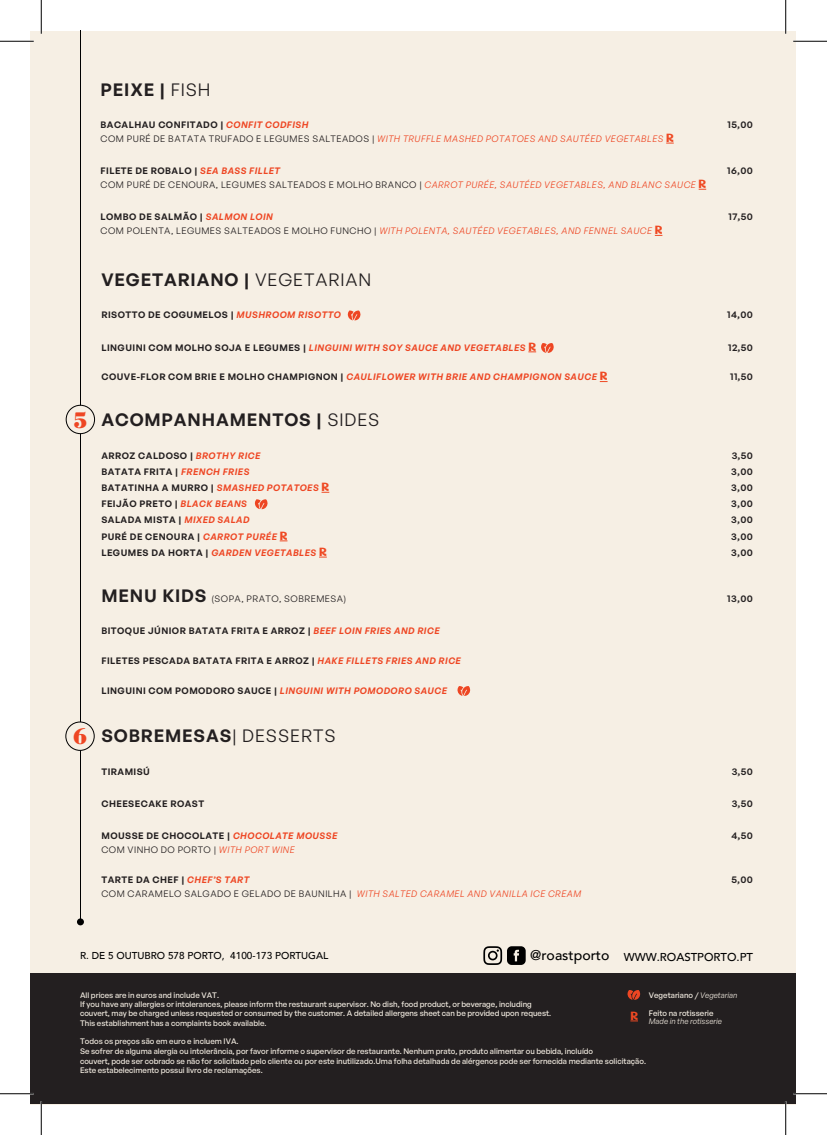
<style>
.page{position:relative;width:827px;height:1135px;background:#fff}
.page>*{position:absolute;margin:0;border:0;box-sizing:border-box;transform-origin:0 0}
.t1{font:700 23.38px "Bodoni URW";color:#ee4623}
.t2{font:600 17.5px "General Sans";letter-spacing:.05em;color:#231f20}
.t3{font:11.88px "Decary Sans Bold PERSONALUSE";color:#ef4923}
.t4{font:500 11.38px "Avenir";color:#000}
.t5{font:500 10px "Avenir";color:#000}
.t6{font:600 9.12px "General Sans";letter-spacing:.05em;color:#231f20}
.t7{font:9.12px "General Sans";letter-spacing:.05em;color:#231f20}
.t8{font:italic 9.12px "General Sans";letter-spacing:.05em;color:#ee4623}
.t9{font:italic 600 9.12px "General Sans";letter-spacing:.05em;color:#ee4623}
.t10{font:500 7.75px/9.4px "General Sans";color:#f6efe4}
.t11{font:italic 7.75px "General Sans";color:#f6efe4}
.s1{font-weight:400}
.s2{font-style:italic;color:#ee4623}
.s3{font-style:normal;color:#231f20}
.s4{font-family:"Decary Sans Bold PERSONALUSE";font-style:normal;font-size:11.88px;color:#ef4923}
.s5{font-family:"Decary Sans Bold PERSONALUSE";font-size:11.88px;color:#ef4923}
.s6{font-family:"Decary Sans Bold PERSONALUSE";font-weight:400;font-style:normal;font-size:11.88px;color:#ef4923}
.s7{font-family:"Decary Sans Bold PERSONALUSE";font-weight:400;font-size:11.88px;color:#ef4923}
.s8{font-weight:600;font-size:17.5px}
.s9{font-size:14.12px}
.s10{font-weight:400;font-style:italic}
</style>
<div class="page">
<div style="left:31px;top:31px;width:765px;height:1073px;background:#f6efe4"></div>
<div style="left:31px;top:973px;width:765px;height:131px;background:#231f20"></div>
<hr style="left:80px;top:31px;width:1px;height:890px;background:#000">
<div style="left:66px;top:405px;width:29px;height:29px;background:#f6efe4;border-radius:50%"></div>
<div style="left:66px;top:405px;width:29px;height:29px;border:1px solid #000;border-radius:50%"></div>
<div style="left:66px;top:722px;width:28px;height:28px;background:#f6efe4;border-radius:50%"></div>
<div style="left:65px;top:722px;width:29px;height:29px;border:1px solid #000;border-radius:50%"></div>
<svg style="left:483px;top:946px;width:42px;height:19px"></svg>
<div style="left:77px;top:918px;width:7px;height:7px;background:#000;border-radius:50%"></div>
<svg style="left:254px;top:499px;width:14px;height:10px"></svg>
<svg style="left:347px;top:310px;width:14px;height:10px"></svg>
<svg style="left:528px;top:343px;width:26px;height:10px"></svg>
<svg style="left:457px;top:686px;width:14px;height:10px"></svg>
<svg style="left:627px;top:990px;width:14px;height:10px"></svg>
<hr style="left:0;top:40px;width:34px;height:2px;background:#fff">
<hr style="left:793px;top:40px;width:34px;height:2px;background:#fff">
<hr style="left:40px;top:0;width:2px;height:34px;background:#fff">
<hr style="left:40px;top:1101px;width:2px;height:34px;background:#fff">
<hr style="left:0;top:41px;width:34px;height:1px;background:#000">
<hr style="left:793px;top:41px;width:34px;height:1px;background:#000">
<hr style="left:0;top:1093px;width:34px;height:1px;background:#000">
<hr style="left:793px;top:1093px;width:34px;height:1px;background:#000">
<hr style="left:41px;top:0;width:1px;height:34px;background:#000">
<hr style="left:41px;top:1101px;width:1px;height:34px;background:#000">
<hr style="left:785px;top:0;width:1px;height:34px;background:#000">
<hr style="left:785px;top:1101px;width:1px;height:34px;background:#000">
<h2 class="t2" style="left:101px;top:78px;width:111px">PEIXE | <span class="s1">FISH</span></h2>
<p class="t6" style="left:101px;top:119px;width:209px">BACALHAU CONFITADO | <span class="s2">CONFIT CODFISH</span></p>
<p class="t6" style="left:727px;top:119px;width:27px">15,00</p>
<p class="t8" style="left:101px;top:133px;width:574px"><span class="s3">COM PURÉ DE BATATA TRUFADO E LEGUMES SALTEADOS |</span> WITH TRUFFLE MASHED POTATOES AND SAUTÉED VEGETABLES <span class="s4">R</span></p>
<p class="t6" style="left:101px;top:165px;width:181px">FILETE DE ROBALO | <span class="s2">SEA BASS FILLET</span></p>
<p class="t6" style="left:727px;top:165px;width:27px">16,00</p>
<p class="t7" style="left:101px;top:179px;width:607px">COM PURÉ DE CENOURA, LEGUMES SALTEADOS E MOLHO BRANCO | <span class="s2">CARROT PURÉE, SAUTÉED VEGETABLES, AND BLANC SAUCE</span> <span class="s5">R</span></p>
<p class="t6" style="left:101px;top:211px;width:174px">LOMBO DE SALMÃO | <span class="s2">SALMON LOIN</span></p>
<p class="t6" style="left:728px;top:211px;width:26px">17,50</p>
<p class="t8" style="left:101px;top:225px;width:563px"><span class="s3">COM POLENTA, LEGUMES SALTEADOS E MOLHO FUNCHO |</span> WITH POLENTA, SAUTÉED VEGETABLES, AND FENNEL SAUCE <span class="s4">R</span></p>
<h1 class="t1" style="left:74px;top:406px;width:15px">5</h1>
<h1 class="t1" style="left:73px;top:722px;width:15px">6</h1>
<h2 class="t2" style="left:101px;top:268px;width:271px">VEGETARIANO | <span class="s1">VEGETARIAN</span></h2>
<p class="t6" style="left:101px;top:309px;width:241px">RISOTTO DE COGUMELOS | <span class="s2">MUSHROOM RISOTTO</span></p>
<p class="t6" style="left:727px;top:309px;width:27px">14,00</p>
<p class="t9" style="left:101px;top:341px;width:436px"><span class="s3">LINGUINI COM MOLHO SOJA E LEGUMES |</span> LINGUINI WITH SOY SAUCE AND VEGETABLES <span class="s6">R</span></p>
<p class="t6" style="left:728px;top:341px;width:26px">12,50</p>
<p class="t9" style="left:101px;top:371px;width:507px"><span class="s3">COUVE-FLOR COM BRIE E MOLHO CHAMPIGNON |</span> CAULIFLOWER WITH BRIE AND CHAMPIGNON SAUCE <span class="s6">R</span></p>
<p class="t6" style="left:730px;top:371px;width:24px">11,50</p>
<h2 class="t2" style="left:101px;top:409px;width:279px">ACOMPANHAMENTOS | <span class="s1">SIDES</span></h2>
<p class="t6" style="left:101px;top:449px;width:160px">ARROZ CALDOSO | <span class="s2">BROTHY RICE</span></p>
<p class="t6" style="left:731px;top:449px;width:23px">3,50</p>
<p class="t6" style="left:101px;top:466px;width:150px">BATATA FRITA | <span class="s2">FRENCH FRIES</span></p>
<p class="t6" style="left:731px;top:466px;width:23px">3,00</p>
<p class="t6" style="left:101px;top:482px;width:229px">BATATINHA A MURRO | <span class="s2">SMASHED POTATOES</span> <span class="s7">R</span></p>
<p class="t6" style="left:731px;top:482px;width:23px">3,00</p>
<p class="t6" style="left:101px;top:498px;width:147px">FEIJÃO PRETO | <span class="s2">BLACK BEANS</span></p>
<p class="t6" style="left:731px;top:498px;width:23px">3,00</p>
<p class="t6" style="left:101px;top:514px;width:150px">SALADA MISTA | <span class="s2">MIXED SALAD</span></p>
<p class="t6" style="left:731px;top:514px;width:23px">3,00</p>
<p class="t6" style="left:101px;top:530px;width:187px">PURÉ DE CENOURA | <span class="s2">CARROT PURÉE</span> <span class="s7">R</span></p>
<p class="t6" style="left:731px;top:530px;width:23px">3,00</p>
<p class="t9" style="left:101px;top:547px;width:227px"><span class="s3">LEGUMES DA HORTA |</span> GARDEN VEGETABLES <span class="s6">R</span></p>
<p class="t6" style="left:731px;top:547px;width:23px">3,00</p>
<p class="t7" style="left:101px;top:593px;width:246px"><span class="s8">MENU KIDS</span> (SOPA, PRATO, SOBREMESA)</p>
<p class="t6" style="left:727px;top:593px;width:27px">13,00</p>
<p class="t6" style="left:101px;top:625px;width:340px">BITOQUE JÚNIOR BATATA FRITA E ARROZ | <span class="s2">BEEF LOIN FRIES AND RICE</span></p>
<p class="t6" style="left:101px;top:655px;width:361px">FILETES PESCADA BATATA FRITA E ARROZ | <span class="s2">HAKE FILLETS FRIES AND RICE</span></p>
<p class="t6" style="left:101px;top:684px;width:347px">LINGUINI COM POMODORO SAUCE | <span class="s2">LINGUINI WITH POMODORO SAUCE</span></p>
<h2 class="t2" style="left:101px;top:725px;width:236px">SOBREMESAS<span class="s1">| DESSERTS</span></h2>
<p class="t6" style="left:101px;top:765px;width:50px">TIRAMISÚ</p>
<p class="t6" style="left:731px;top:765px;width:23px">3,50</p>
<p class="t6" style="left:101px;top:798px;width:104px">CHEESECAKE ROAST</p>
<p class="t6" style="left:731px;top:798px;width:23px">3,50</p>
<p class="t6" style="left:101px;top:830px;width:237px">MOUSSE DE CHOCOLATE | <span class="s2">CHOCOLATE MOUSSE</span></p>
<p class="t6" style="left:731px;top:830px;width:23px">4,50</p>
<p class="t7" style="left:101px;top:844px;width:195px">COM VINHO DO PORTO | <span class="s2">WITH PORT WINE</span></p>
<p class="t6" style="left:101px;top:874px;width:149px">TARTE DA CHEF | <span class="s2">CHEF’S TART</span></p>
<p class="t6" style="left:731px;top:874px;width:23px">5,00</p>
<p class="t7" style="left:101px;top:888px;width:481px">COM CARAMELO SALGADO E GELADO DE BAUNILHA | <span class="s2">WITH SALTED CARAMEL AND VANILLA ICE CREAM</span></p>
<p class="t5" style="left:80px;top:947px;width:250px">R. DE 5 OUTUBRO 578 PORTO, 4100-173 PORTUGAL</p>
<h3 class="t4" style="left:530px;top:947px;width:224px"><span class="s9">@roastporto</span> WWW.ROASTPORTO.PT</h3>
<p class="t10" style="left:80px;top:990px;width:473px">All prices are in euros and include VAT.<br>If you have any allergies or intolerances, please inform the restaurant supervisor. No dish, food product, or beverage, including couvert, may be charged unless requested or consumed by the customer. A detailed allergens sheet can be provided upon request.<br>This establishment has a complaints book available.</p>
<p class="t10" style="left:649px;top:990px;width:90px">Vegetariano / <span class="s10">Vegetarian</span></p>
<p class="t10" style="left:649px;top:1008px;width:66px">Feito na rotisserie</p>
<p class="t11" style="left:649px;top:1017px;width:75px">Made in the rotisserie</p>
<h3 class="t3" style="left:630px;top:1006px;width:9px">R</h3>
<p class="t10" style="left:80px;top:1036px;width:567px;line-height:10.1px">Todos os preços são em euro e incluem IVA.<br>Se sofrer de alguma alergia ou intolerância, por favor informe o supervisor de restaurante. Nenhum prato, produto alimentar ou bebida, incluído<br>couvert, pode ser cobrado se não for solicitado pelo cliente ou por este inutilizado.Uma folha detalhada de alérgenos pode ser fornecida mediante solicitação.</p>
<p class="t10" style="left:80px;top:1066px;width:184px">Este estabelecimento possui livro de reclamações.</p>
</div>
